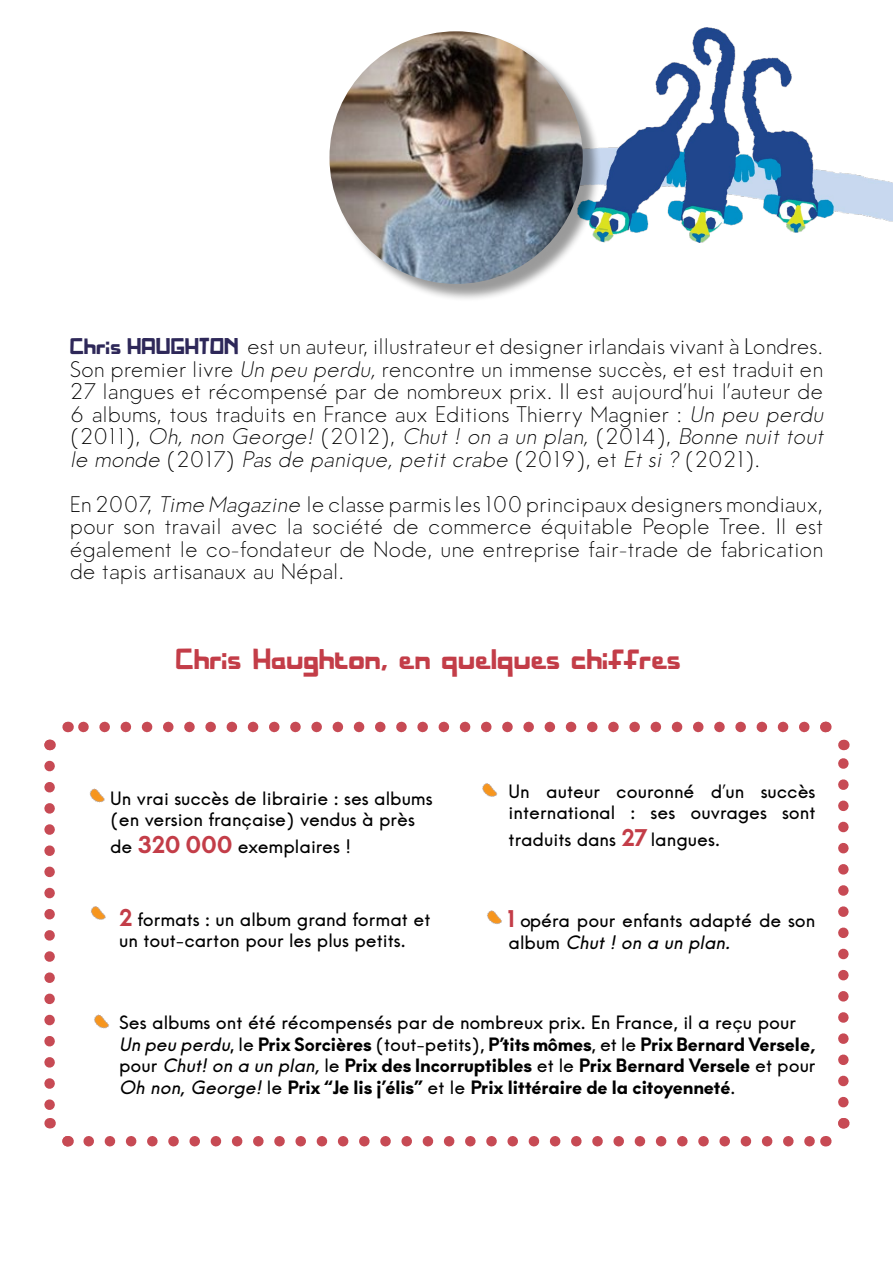
<style>
.page{position:relative;width:893px;height:1263px;background:#fff}
.page>*{position:absolute;margin:0;border:0;box-sizing:border-box;transform-origin:0 0}
.t1{font:27px "A Bit Lost";color:#c33d48}
.t2{font:21px/22.5px "Hans Kendrick Light Alt";color:#000}
.t3{font:800 18px/21.6px "Hans Kendrick";color:#000}
.t4{font:500 18px/21.6px "Hans Kendrick";color:#000}
.s1{font-family:"A Bit Lost";color:#2e2859}
.s2{font-style:italic}
.s3{font-weight:800;font-size:22.5px;color:#c33d48}
.s4{font-weight:500}
.s5{font-weight:500;font-style:italic}
</style>
<div class="page">
<svg style="left:89px;top:1136px;width:726px;height:10px"></svg>
<svg style="left:78px;top:722px;width:726px;height:10px"></svg>
<svg style="left:44px;top:766px;width:30px;height:381px"></svg>
<svg style="left:823px;top:1118px;width:27px;height:29px"></svg>
<svg style="left:820px;top:721px;width:30px;height:381px"></svg>
<svg style="left:44px;top:721px;width:26px;height:30px"></svg>
<img style="left:601px;top:28px;width:292px;height:214px">
<div style="left:332px;top:34px;width:269px;height:269px;background:#000;opacity:.4"></div>
<img style="left:329px;top:31px;width:254px;height:253px;border-radius:126px">
<img style="left:487px;top:910px;width:15px;height:14px">
<img style="left:94px;top:1014px;width:15px;height:15px">
<img style="left:482px;top:783px;width:15px;height:14px">
<img style="left:91px;top:906px;width:15px;height:14px">
<img style="left:90px;top:788px;width:15px;height:15px">
<p class="t2" style="left:70px;top:335px;width:760px"><span class="s1">Chris HAUGHTON</span> est un auteur, illustrateur et designer irlandais vivant à Londres.<br>Son premier livre <span class="s2">Un peu perdu,</span>rencontre un immense succès, et est traduit en 27 langues et récompensé par de nombreux prix. Il est aujourd’hui l’auteur de 6 albums, tous traduits en France aux Editions Thierry Magnier : <span class="s2">Un peu perdu </span>( 2 0 1 1 ) , <span class="s2">Oh, non George!</span> ( 2 0 1 2 ) , <span class="s2">Chut ! on a un plan,</span> ( 2 0 1 4 ) , <span class="s2">Bonne nuit tout le monde</span> ( 2 0 1 7 ) <span class="s2">Pas de panique, petit crabe</span> ( 2 0 1 9 ) , e t <span class="s2">Et si ?</span> ( 2 0 2 1 ) .</p>
<p class="t2" style="left:70px;top:493px;width:755px;text-align:justify">En 2007, <span class="s2">Time Magazine</span>le classe parmis les 100 principaux designers mondiaux, pour son travail avec la société de commerce équitable People Tree. Il est également le co-fondateur de Node, une entreprise fair-trade de fabrication de tapis artisanaux au Népal.</p>
<p class="t1" style="left:175px;top:635px;width:507px">Chris Haughton, en quelques chiffres</p>
<p class="t4" style="left:110px;top:786px;width:324px">Un vrai succès de librairie : ses albums (en version française) vendus à près</p>
<p class="t4" style="left:110px;top:835px;width:243px">de <span class="s3">320 000</span> exemplaires !</p>
<p class="t4" style="left:119px;top:908px;width:313px"><span class="s3">2</span> formats : un album grand format et un tout-carton pour les plus petits.</p>
<p class="t4" style="left:509px;top:779px;width:308px">Un auteur couronné d’un succès international : ses ouvrages sont</p>
<p class="t4" style="left:509px;top:828px;width:213px">traduits dans <span class="s3">27</span> langues.</p>
<p class="t4" style="left:509px;top:909px;width:308px"><span class="s3">1</span> opéra pour enfants adapté de son a l b u m <span class="s2">Chut ! on a un plan.</span></p>
<p class="t3" style="left:119px;top:1011px;width:698px"><span class="s4">Ses albums ont été récompensés par de nombreux prix. En France, il a reçu pour </span><span class="s5">Un peu perdu</span><span class="s4">, le</span> Prix Sorcières <span class="s4">(tout-petits),</span> P’tits mômes<span class="s4">, et le</span> Prix Bernard Versele, <span class="s4">pour</span> <span class="s5">Chut!on a un plan,</span><span class="s4">le</span> Prix des Incorruptibles <span class="s4">et le</span> Prix Bernard Versele <span class="s4">et pour </span><span class="s5">Oh non, George!</span> <span class="s4">le</span> Prix “Je lis j’élis” <span class="s4">et le</span> Prix littéraire de la citoyenneté<span class="s4">.</span></p>
</div>
